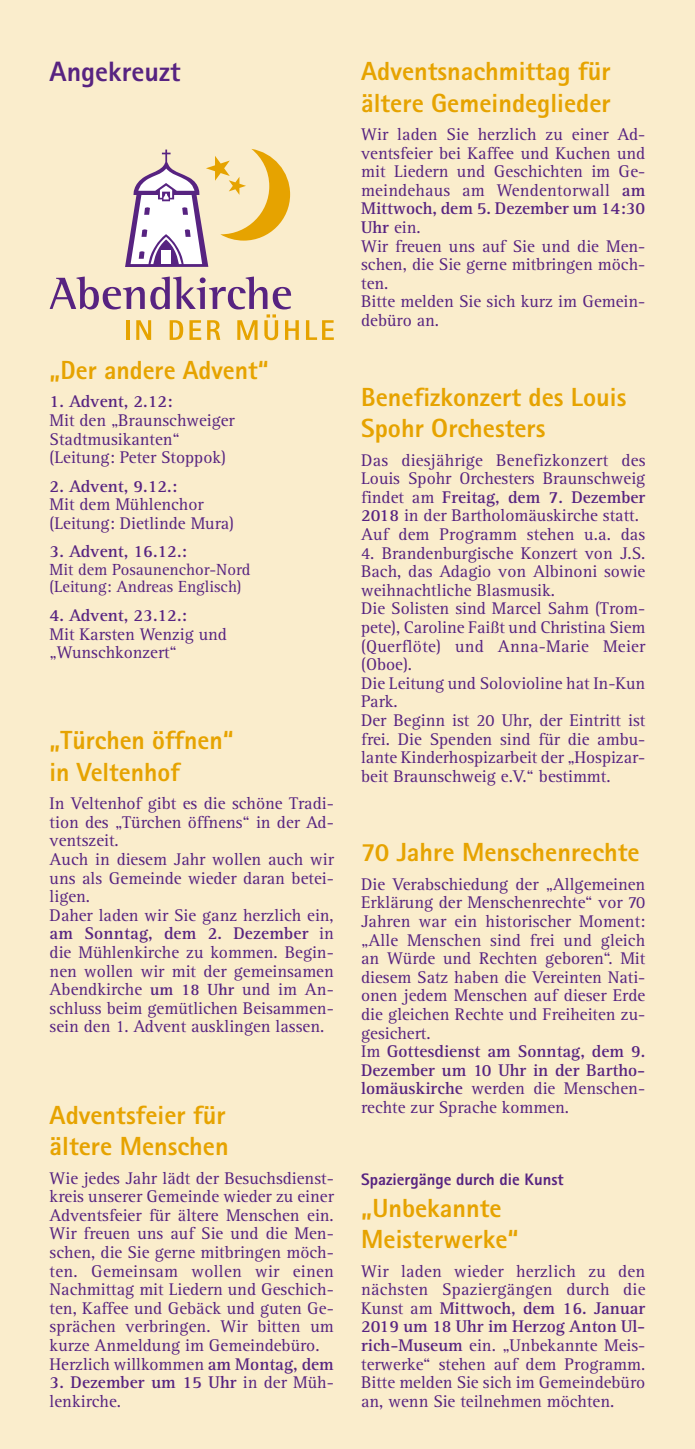
<style>
.page{position:relative;width:695px;height:1449px;background:#fff}
.page>*{position:absolute;margin:0;border:0;box-sizing:border-box;transform-origin:0 0}
.t1{font:800 28px "Rotis Sans Serif";color:#572381}
.t2{font:800 26.25px/31.5px "Rotis Sans Serif";color:#e6a300}
.t3{font:17.5px/18.6px "Rotis Serif";color:#572381}
.t4{font:700 17.5px "Rotis Serif";color:#572381}
.t5{font:16.62px/17.5px "Rotis Serif";color:#572381}
.t6{font:800 16.62px "Rotis Sans Serif";color:#572381}
.s1{font-weight:700}
.s2{font-weight:700;font-size:16.62px}
</style>
<div class="page">
<div style="left:0;top:0;width:694px;height:1449px;background:#faedcc"></div>
<svg style="left:50px;top:276px;width:249px;height:64px"></svg>
<svg style="left:306px;top:320px;width:28px;height:20px"></svg>
<svg style="left:125px;top:149px;width:165px;height:118px"></svg>
<h1 class="t1" style="left:50px;top:54px;width:132px">Angekreuzt</h1>
<h2 class="t2" style="left:50px;top:354px;width:220px">„Der andere Advent“</h2>
<p class="t4" style="left:50px;top:391px;width:125px">1. Advent, 2.12:</p>
<p class="t3" style="left:50px;top:411px;width:187px">Mit den „Braunschweiger<br>Stadtmusikanten“ (Leitung: Peter Stoppok)</p>
<p class="t4" style="left:50px;top:475px;width:129px">2. Advent, 9.12.:</p>
<p class="t3" style="left:50px;top:496px;width:186px">Mit dem Mühlenchor (Leitung: Dietlinde Mura)</p>
<p class="t4" style="left:50px;top:541px;width:139px">3. Advent, 16.12.:</p>
<p class="t5" style="left:50px;top:561px;width:202px">Mit dem Posaunenchor-Nord (Leitung: Andreas Englisch)</p>
<p class="t4" style="left:50px;top:605px;width:139px">4. Advent, 23.12.:</p>
<p class="t3" style="left:50px;top:625px;width:179px">Mit Karsten Wenzig und „Wunschkonzert“</p>
<h2 class="t2" style="left:50px;top:724px;width:186px">„Türchen öffnen“ in Veltenhof</h2>
<p class="t3" style="left:50px;top:794px;width:286px">In Veltenhof gibt es die schöne Tradi&shy;tion des „Türchen öffnens“ in der Ad&shy;ventszeit.<br>Auch in diesem Jahr wollen auch wir uns als Gemeinde wieder daran betei&shy;ligen.<br>Daher laden wir Sie ganz herzlich ein, <span class="s1">am Sonntag, dem 2. Dezember</span> in die Mühlenkirche zu kommen. Begin&shy;nen wollen wir mit der gemeinsamen<br>Abendkirche <span class="s2">um 18 Uhr</span> und im An&shy;schluss beim gemütlichen Beisammen&shy;sein den 1. Advent ausklingen lassen.</p>
<h2 class="t2" style="left:50px;top:1098px;width:180px">Adventsfeier für ältere Menschen</h2>
<p class="t3" style="left:50px;top:1169px;width:286px">Wie jedes Jahr lädt der Besuchsdienst&shy;kreis unserer Gemeinde wieder zu einer Adventsfeier für ältere Menschen ein.<br>Wir freuen uns auf Sie und die Men&shy;schen, die Sie gerne mitbringen möch&shy;ten. Gemeinsam wollen wir einen Nachmittag mit Liedern und Geschich&shy;ten, Kaffee und Gebäck und guten Ge&shy;sprächen verbringen. Wir bitten um kurze Anmeldung im Gemeindebüro.<br>Herzlich willkommen <span class="s1">am Montag, dem</span></p>
<p class="t3" style="left:50px;top:1373px;width:285px"><span class="s1">3. Dezember um 15 Uhr</span> in der Müh&shy;lenkirche.</p>
<h2 class="t2" style="left:361px;top:55px;width:251px">Adventsnachmittag für ältere Gemeindeglieder</h2>
<p class="t3" style="left:361px;top:126px;width:286px">Wir laden Sie herzlich zu einer Ad&shy;ventsfeier bei Kaffee und Kuchen und mit Liedern und Geschichten im Ge&shy;meindehaus am Wendentorwall <span class="s1">am<br>Mittwoch, dem 5. Dezember um 14:30<br>Uhr</span> ein.<br>Wir freuen uns auf Sie und die Men&shy;schen, die Sie gerne mitbringen möch&shy;ten.<br>Bitte melden Sie sich kurz im Gemein&shy;debüro an.</p>
<h2 class="t2" style="left:361px;top:381px;width:267px">Benefizkonzert des Louis<br>Spohr Orchesters</h2>
<p class="t3" style="left:361px;top:451px;width:286px">Das diesjährige Benefizkonzert des Louis Spohr Orchesters Braunschweig findet am <span class="s1">Freitag, dem 7. Dezember 2018</span> in der Bartholomäuskirche statt.<br>Auf dem Programm stehen u.a. das</p>
<p class="t3" style="left:361px;top:544px;width:286px">4. Brandenburgische Konzert von J.S.<br>Bach, das Adagio von Albinoni sowie weihnachtliche Blasmusik.<br>Die Solisten sind Marcel Sahm (Trom&shy;pete), Caroline Faißt und Christina Siem (Querflöte) und Anna-Marie Meier (Oboe).<br>Die Leitung und Solovioline hat In-Kun<br>Park.<br>Der Beginn ist 20 Uhr, der Eintritt ist frei. Die Spenden sind für die ambu&shy;lante Kinderhospizarbeit der „Hospizar&shy;beit Braunschweig e.V.“ bestimmt.</p>
<h2 class="t2" style="left:361px;top:836px;width:280px">70 Jahre Menschenrechte</h2>
<p class="t3" style="left:361px;top:875px;width:286px">Die Verabschiedung der „Allgemeinen Erklärung der Menschenrechte“ vor 70<br>Jahren war ein historischer Moment: „Alle Menschen sind frei und gleich an Würde und Rechten geboren“. Mit diesem Satz haben die Vereinten Nati&shy;onen jedem Menschen auf dieser Erde die gleichen Rechte und Freiheiten zu&shy;gesichert.<br>Im <span class="s1">Gottesdienst am Sonntag, dem 9.<br>Dezember um 10 Uhr in der Bartho&shy;lomäuskirche</span> werden die Menschen&shy;rechte zur Sprache kommen.</p>
<p class="t6" style="left:361px;top:1168px;width:204px">Spaziergänge durch die Kunst</p>
<h2 class="t2" style="left:361px;top:1191px;width:159px">„Unbekannte<br>Meisterwerke“</h2>
<p class="t3" style="left:361px;top:1262px;width:286px;text-align:justify">Wir laden wieder herzlich zu den nächsten Spaziergängen durch die Kunst am <span class="s1">Mittwoch, dem 16. Januar 2019 um 18 Uhr im Herzog Anton Ul&shy;rich-Museum</span> ein. „Unbekannte Meis&shy;terwerke“ stehen auf dem Programm.<br>Bitte melden Sie sich im Gemeindebüro an, wenn Sie teilnehmen möchten.</p>
</div>
